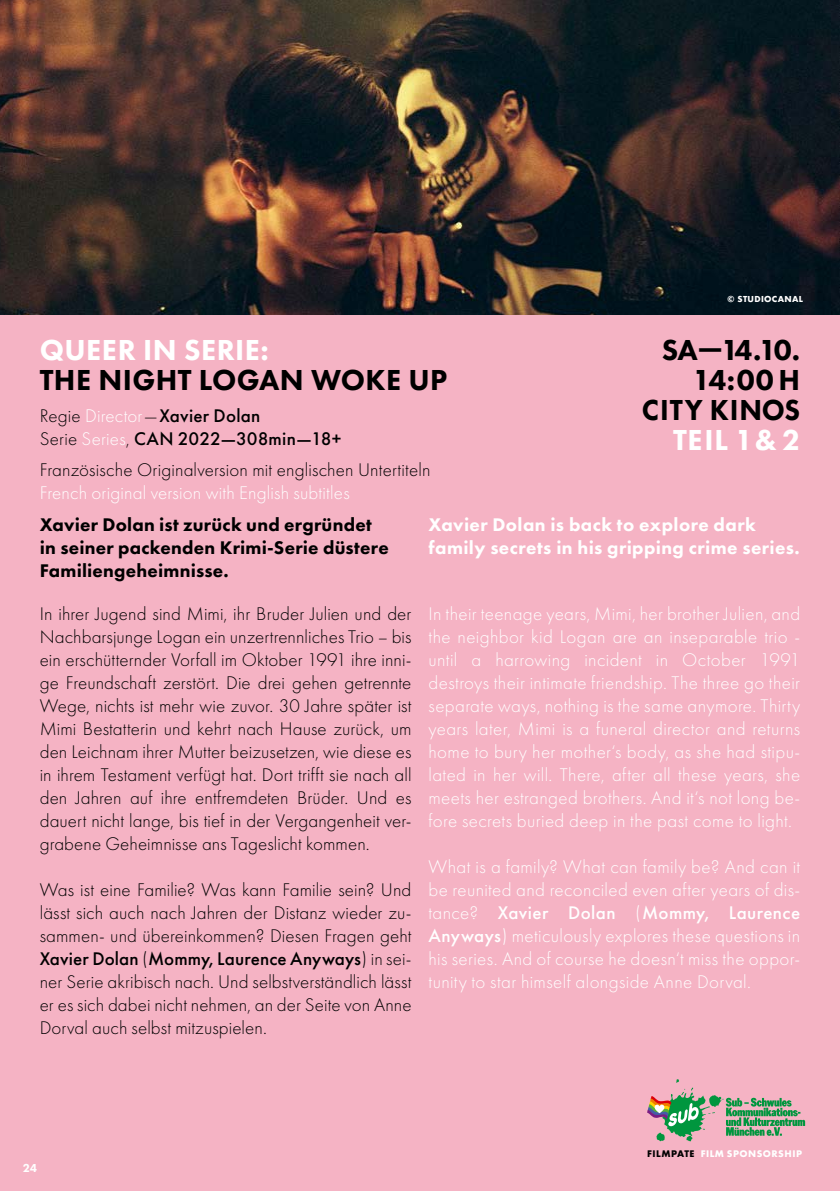
<style>
.page{position:relative;width:840px;height:1191px;background:#fff}
.page>*{position:absolute;margin:0;border:0;box-sizing:border-box;transform-origin:0 0}
.t1{font:800 30px/30px "Futura PT";letter-spacing:.01em;color:#000;text-align:right}
.t2{font:800 30px "Futura PT";letter-spacing:.015em;color:#fff}
.t3{font:300 19px/23px "Futura PT";letter-spacing:.005em;color:#000;text-align:justify}
.t4{font:300 19px/23px "Futura PT";letter-spacing:.02em;color:#fff;text-align:justify}
.t5{font:800 19px/23px "Futura PT";letter-spacing:.01em;color:#000}
.t6{font:800 19px/23px "Futura PT";letter-spacing:.02em;color:#fff}
.t7{font:500 19px/23px "Futura PT";letter-spacing:.01em;color:#000}
.t8{font:800 12px "Futura PT";color:#fff}
.t9{font:700 10px "Futura PT";letter-spacing:.05em;color:#fff}
.t10{font:700 8px "Futura";letter-spacing:.04em;color:#fff}
.s1{font-weight:300}
.s2{font-weight:300;color:#fff}
.s3{font-weight:500}
.s4{color:#000}
</style>
<div class="page">
<div style="left:0;top:0;width:839px;height:1191px;background:#f5b3c4"></div>
<img style="left:0;top:0;width:839px;height:315px">
<svg style="left:647px;top:1079px;width:157px;height:62px"></svg>
<h1 class="t2" style="left:40px;top:331px;width:230px">QUEER IN SERIE:</h1>
<h1 class="t1" style="left:40px;top:365px;width:409px">THE NIGHT LOGAN WOKE UP</h1>
<p class="t7" style="left:40px;top:404px;width:303px"><span class="s1">Regie</span> <span class="s2">Director</span><span class="s1">—</span>Xavier Dolan<br><span class="s1">Serie</span> <span class="s2">Series</span><span class="s1">,</span> CAN 2022—308min—18+</p>
<p class="t3" style="left:40px;top:459px;width:392px">Französische Originalversion mit englischen Untertiteln</p>
<p class="t4" style="left:40px;top:482px;width:311px">French original version with English subtitles</p>
<p class="t10" style="left:726px;top:293px;width:78px">© STUDIOCANAL</p>
<h1 class="t1" style="left:641px;top:335px;width:160px">SA—14.10.<br>14:00 H<br>CITY KINOS</h1>
<h1 class="t2" style="left:673px;top:421px;width:128px">TEIL 1&amp; 2</h1>
<p class="t5" style="left:40px;top:513px;width:350px">Xavier Dolan ist zurück und ergründet in seiner packenden Krimi-Serie düstere<br>Familiengeheimnisse.</p>
<p class="t3" style="left:40px;top:602px;width:373px">In ihrer Jugend sind Mimi, ihr Bruder Julien und der Nachbarsjunge Logan ein unzertrennliches Trio – bis ein erschütternder Vorfall im Oktober 1991 ihre inni&shy;ge Freundschaft zerstört. Die drei gehen getrennte Wege, nichts ist mehr wie zuvor. 30 Jahre später ist Mimi Bestatterin und kehrt nach Hause zurück, um den Leichnam ihrer Mutter beizusetzen, wie diese es in ihrem Testament verfügt hat. Dort trifft sie nach all den Jahren auf ihre entfremdeten Brüder. Und es dauert nicht lange, bis tief in der Vergangenheit ver&shy;grabene Geheimnisse ans Tageslicht kommen.</p>
<p class="t3" style="left:40px;top:878px;width:373px">Was ist eine Familie? Was kann Familie sein? Und lässt sich auch nach Jahren der Distanz wieder zu&shy;sammen- und übereinkommen? Diesen Fragen geht <span class="s3">Xavier Dolan</span> (<span class="s3">Mommy, Laurence Anyways</span>) in sei&shy;ner Serie akribisch nach. Und selbstverständlich lässt er es sich dabei nicht nehmen, an der Seite von Anne Dorval auch selbst mitzuspielen.</p>
<p class="t6" style="left:428px;top:513px;width:372px">Xavier Dolan is back to explore dark family secrets in his gripping crime series.</p>
<p class="t4" style="left:428px;top:602px;width:373px">In their teenage years, Mimi, her brother Julien, and the neighbor kid Logan are an inseparable trio - until a harrowing incident in October 1991 destroys their intimate friendship. The three go their separate ways, nothing is the same anymore. Thirty years later, Mimi is a funeral director and returns home to bury her mother‘s body, as she had stipu&shy;lated in her will. There, after all these years, she meets her estranged brothers. And it‘s not long be&shy;fore secrets buried deep in the past come to light.</p>
<p class="t4" style="left:428px;top:855px;width:373px">What is a family? What can family be? And can it be reunited and reconciled even after years of dis&shy;tance? <span class="s3">Xavier Dolan</span> (<span class="s3">Mommy, Laurence Anyways</span>) meticulously explores these questions in his series. And of course he doesn‘t miss the oppor&shy;tunity to star himself alongside Anne Dorval.</p>
<p class="t8" style="left:23px;top:1160px;width:16px">24</p>
<p class="t9" style="left:646px;top:1146px;width:156px"><span class="s4">FILMPATE</span> FILM SPONSORSHIP</p>
</div>
